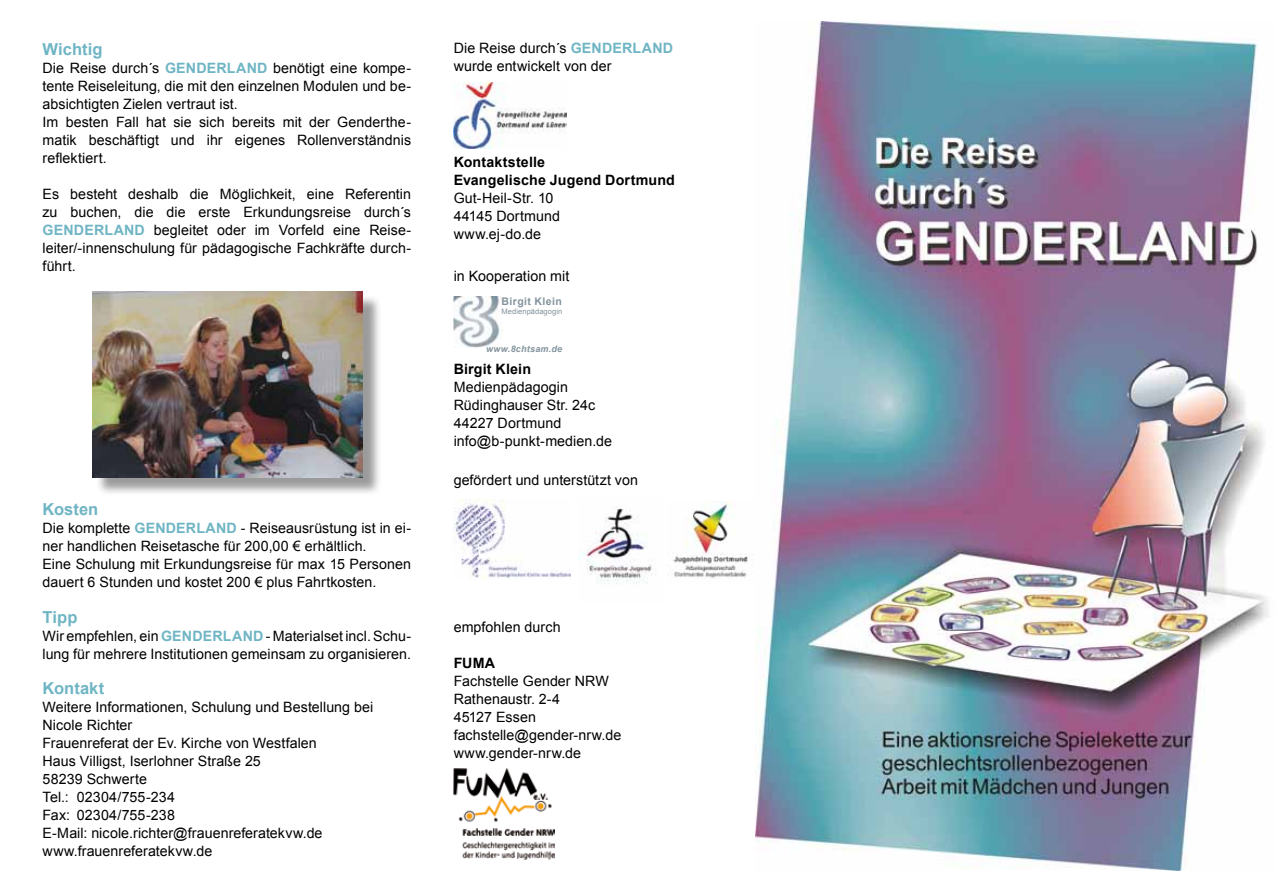
<style>
.page{position:relative;width:1276px;height:893px;background:#fff}
.page>*{position:absolute;margin:0;border:0;box-sizing:border-box;transform-origin:0 0}
.t1{font:700 16.5px "Arial";letter-spacing:.005em;color:#6fb5c4}
.t2{font:14.25px/18px "Arial";letter-spacing:.005em;color:#000}
.t3{font:700 14.25px/18px "Arial";letter-spacing:.01em;color:#000}
.t4{font:700 10.5px "Arial";letter-spacing:.04em;color:#83939d}
.t5{font:italic 700 9px "Arial";letter-spacing:.025em;color:#83939d}
.t6{font:7.5px "Arial";letter-spacing:.01em;color:#83939d}
.s1{font-weight:700;color:#6fb5c4}
</style>
<div class="page">
<img style="left:756px;top:22px;width:513px;height:849px">
<div style="left:95px;top:294px;width:287px;height:202px;background:#000;opacity:.4"></div>
<img style="left:93px;top:292px;width:270px;height:186px">
<img style="left:454px;top:296px;width:48px;height:52px">
<img style="left:454px;top:83px;width:113px;height:66px">
<img style="left:579px;top:507px;width:73px;height:78px">
<img style="left:673px;top:502px;width:75px;height:76px">
<img style="left:454px;top:499px;width:117px;height:80px">
<img style="left:454px;top:768px;width:100px;height:92px">
<p class="t1" style="left:43px;top:38px;width:62px">Wichtig</p>
<p class="t2" style="left:43px;top:59px;width:370px">Die Reise durch´s <span class="s1">GENDERLAND</span> benötigt eine kompe&shy;tente Reiseleitung, die mit den einzelnen Modulen und be&shy;absichtigten Zielen vertraut ist.<br>Im besten Fall hat sie sich bereits mit der Genderthe&shy;matik beschäftigt und ihr eigenes Rollenverständnis reflektiert.</p>
<p class="t2" style="left:43px;top:185px;width:370px;text-align:justify">Es besteht deshalb die Möglichkeit, eine Referentin zu buchen, die die erste Erkundungsreise durch´s <span class="s1">GENDERLAND</span> begleitet oder im Vorfeld eine Reise&shy;leiter/-innenschulung für pädagogische Fachkräfte durch&shy;führt.</p>
<p class="t1" style="left:43px;top:498px;width:57px">Kosten</p>
<p class="t2" style="left:43px;top:519px;width:370px">Die komplette <span class="s1">GENDERLAND</span> - Reiseausrüstung ist in ei&shy;ner handlichen Reisetasche für 200,00 € erhältlich.<br>Eine Schulung mit Erkundungsreise für max 15 Personen dauert 6 Stunden und kostet 200 € plus Fahrtkosten.</p>
<p class="t1" style="left:43px;top:606px;width:36px">Tipp</p>
<p class="t2" style="left:43px;top:627px;width:370px">Wir empfehlen, ein <span class="s1">GENDERLAND</span> - Materialset incl. Schu&shy;lung für mehrere Institutionen gemeinsam zu organisieren.</p>
<p class="t1" style="left:43px;top:678px;width:63px">Kontakt</p>
<p class="t2" style="left:43px;top:698px;width:332px">Weitere Informationen, Schulung und Bestellung bei<br>Nicole Richter<br>Frauenreferat der Ev. Kirche von Westfalen<br>Haus Villigst, Iserlohner Straße 25<br>58239 Schwerte<br>Tel.: 02304/755-234<br>Fax: 02304/755-238<br>E-Mail: nicole.richter@frauenreferatekvw.de www.frauenreferatekvw.de</p>
<p class="t2" style="left:454px;top:39px;width:221px">Die Reise durch´s <span class="s1">GENDERLAND </span>wurde entwickelt von der</p>
<p class="t3" style="left:454px;top:153px;width:223px">Kontaktstelle<br>Evangelische Jugend Dortmund</p>
<p class="t2" style="left:454px;top:189px;width:108px">Gut-Heil-Str. 10<br>44145 Dortmund www.ej-do.de</p>
<p class="t2" style="left:454px;top:267px;width:117px">in Kooperation mit</p>
<p class="t4" style="left:501px;top:294px;width:62px">Birgit Klein</p>
<p class="t6" style="left:501px;top:306px;width:62px">Medienpädagogin</p>
<p class="t5" style="left:486px;top:343px;width:78px">www.8chtsam.de</p>
<p class="t3" style="left:454px;top:360px;width:79px">Birgit Klein</p>
<p class="t2" style="left:454px;top:378px;width:160px">Medienpädagogin<br>Rüdinghauser Str. 24c<br>44227 Dortmund info@b-punkt-medien.de</p>
<p class="t2" style="left:454px;top:471px;width:186px">gefördert und unterstützt von</p>
<p class="t2" style="left:454px;top:618px;width:108px">empfohlen durch</p>
<p class="t3" style="left:454px;top:654px;width:43px">FUMA</p>
<p class="t2" style="left:454px;top:672px;width:169px">Fachstelle Gender NRW<br>Rathenaustr. 2-4<br>45127 Essen fachstelle@gender-nrw.de www.gender-nrw.de</p>
</div>
